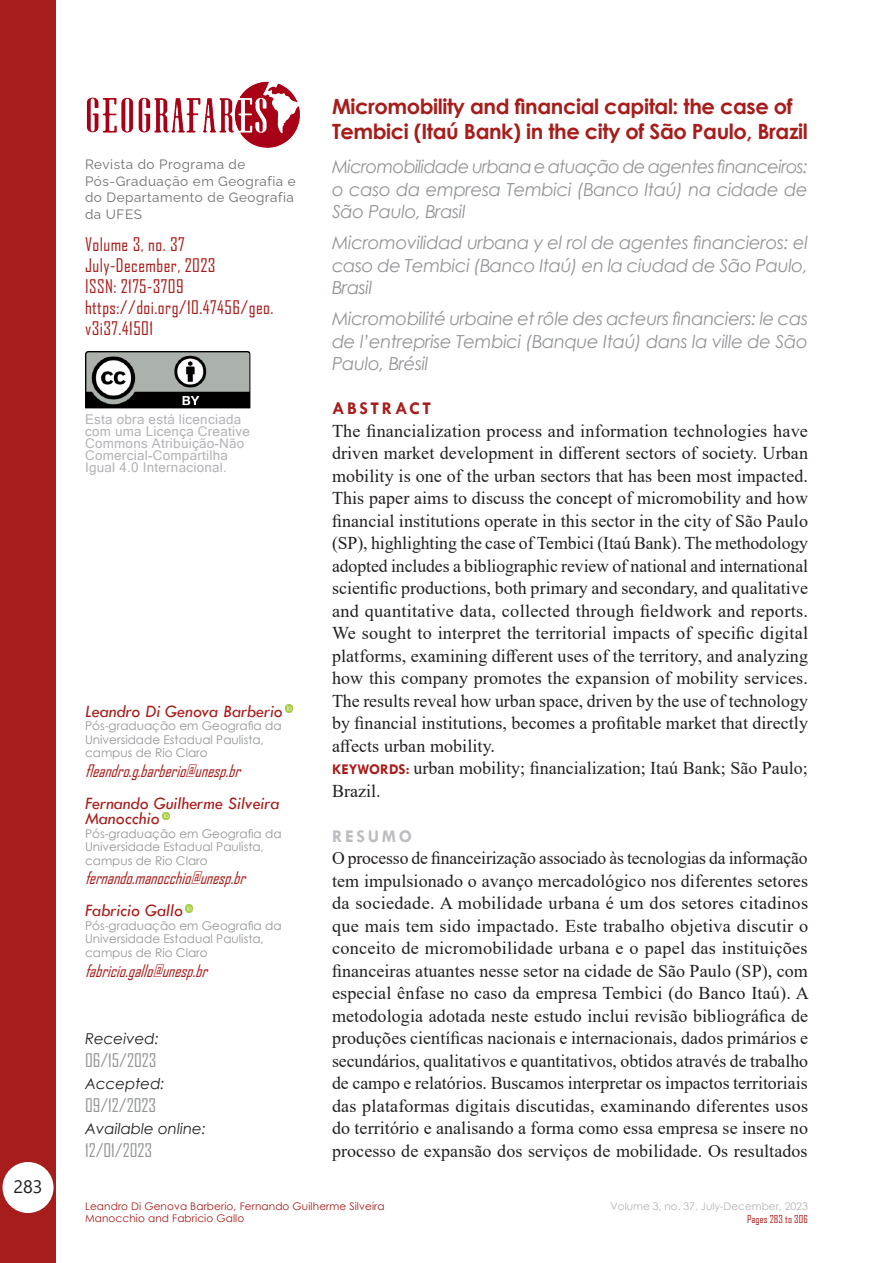
<style>
.page{position:relative;width:893px;height:1263px;background:#fff}
.page>*{position:absolute;margin:0;border:0;box-sizing:border-box;transform-origin:0 0}
.Geo_Título_Art_Vermelho{font:700 21px/25.2px "Century Gothic";letter-spacing:-.02em;color:#a71d1b}
.Geo_RESUMO_Texto{font:18px/22.5px "Times New Roman";letter-spacing:.005em;color:#231f20;text-align:justify}
.t1{font:italic 18px/22.5px "Century Gothic";letter-spacing:-.02em;color:#939598;text-align:justify}
.t2{font:18px/21px "Agency FB";letter-spacing:.025em;color:#a71d1b}
.t3{font:italic 18px/15px "Tw Cen";color:#a71d1b}
.Geo_RESUMO_Texto-2{font:18px "Agency FB";color:#939598}
.Geo_Título_RESUMO_Vermelho{font:700 18px "Tw Cen";letter-spacing:.15em;color:#a71d1b}
.Geo_Título_RESUMO_Vermelho-2{font:700 18px "Tw Cen";letter-spacing:.15em;color:#bcbdc0}
.t4{font:18px "Segoe UI";color:#231f20}
.t5{font:italic 16.5px "Agency FB";color:#a71d1b}
.Geo_RESUMO_Texto-3{font:italic 15px "Century Gothic";color:#231f20}
.t6{font:13.5px/12px "Microsoft Sans Serif";letter-spacing:.02em;color:#b2b3b7}
.t7{font:13.5px/16.5px "Raleway";letter-spacing:.04em;color:#6c6d70}
.t8{font:12px/13.5px "Century Gothic";color:#939598}
.t9{font:10.5px/12.6px "Century Gothic";letter-spacing:.01em;color:#a71d1b}
.t10{font:10.5px "Century Gothic";color:#b2b3b7}
.t11{font:10.5px "Agency FB";letter-spacing:.01em;color:#a71d1b}
.s1{font-family:"Tw Cen";font-weight:700;font-size:15px;color:#a71d1b}
</style>
<div class="page">
<div style="left:0;top:0;width:56px;height:1263px;background:#a71d1b"></div>
<div style="left:3px;top:1162px;width:51px;height:51px;background:#fff;border-radius:50%"></div>
<img style="left:86px;top:81px;width:214px;height:66px">
<img style="left:85px;top:351px;width:165px;height:58px">
<svg style="left:285px;top:705px;width:8px;height:7px"></svg>
<svg style="left:162px;top:812px;width:8px;height:8px"></svg>
<svg style="left:185px;top:904px;width:8px;height:8px"></svg>
<p class="t4" style="left:13px;top:1169px;width:31px">283</p>
<p class="t7" style="left:85px;top:155px;width:212px">Revista do Programa de<br>Pós-Graduação em Geografia e do Departamento de Geografia da UFES</p>
<p class="t2" style="left:85px;top:234px;width:132px">Volume 3, no. 37<br>July-December, 2023<br>ISSN: 2175-3709</p>
<p class="t2" style="left:85px;top:296px;width:190px">https://doi.org/10.47456/geo. v3i37.41501</p>
<p class="t6" style="left:85px;top:413px;width:166px">Esta obra está licenciada com uma Licença Creative<br>Commons Atribuição-Não<br>Comercial-Compartilha<br>Igual 4.0 Internacional.</p>
<p class="t3" style="left:85px;top:703px;width:199px">Leandro Di Genova Barberio</p>
<p class="t8" style="left:85px;top:719px;width:198px">Pós-graduação em Geografia da<br>Universidade Estadual Paulista, campus de Rio Claro</p>
<p class="t5" style="left:85px;top:761px;width:162px">fleandro.g.barberio@unesp.br</p>
<p class="t3" style="left:85px;top:796px;width:196px">Fernando Guilherme Silveira<br>Manocchio</p>
<p class="t8" style="left:85px;top:826px;width:198px">Pós-graduação em Geografia da<br>Universidade Estadual Paulista, campus de Rio Claro</p>
<p class="t5" style="left:85px;top:868px;width:167px">fernando.manocchio@unesp.br</p>
<p class="t3" style="left:85px;top:903px;width:100px">Fabricio Gallo</p>
<p class="t8" style="left:85px;top:918px;width:198px">Pós-graduação em Geografia da<br>Universidade Estadual Paulista, campus de Rio Claro</p>
<p class="t5" style="left:85px;top:960px;width:129px">fabricio.gallo@unesp.br</p>
<p class="Geo_RESUMO_Texto-3" style="left:85px;top:1028px;width:75px">Received:</p>
<p class="Geo_RESUMO_Texto-2" style="left:85px;top:1049px;width:73px">06/15/2023</p>
<p class="Geo_RESUMO_Texto-3" style="left:85px;top:1073px;width:81px">Accepted:</p>
<p class="Geo_RESUMO_Texto-2" style="left:85px;top:1094px;width:73px">09/12/2023</p>
<p class="Geo_RESUMO_Texto-3" style="left:85px;top:1118px;width:123px">Available online:</p>
<p class="Geo_RESUMO_Texto-2" style="left:85px;top:1139px;width:69px">12/01/2023</p>
<p class="Geo_Título_Art_Vermelho" style="left:332px;top:92px;width:477px">Micromobility and financial capital: the case of<br>Tembici (Itaú Bank) in the city of São Paulo, Brazil</p>
<p class="t1" style="left:332px;top:155px;width:477px">Micromobilidade urbana e atuação de agentes financeiros: o caso da empresa Tembici (Banco Itaú) na cidade de São Paulo, Brasil</p>
<p class="t1" style="left:332px;top:231px;width:477px">Micromovilidad urbana y el rol de agentes financieros: el caso de Tembici (Banco Itaú) en la ciudad de São Paulo, Brasil</p>
<p class="t1" style="left:332px;top:307px;width:477px">Micromobilité urbaine et rôle des acteurs financiers: le cas de l’entreprise Tembici (Banque Itaú) dans la ville de São Paulo, Brésil</p>
<p class="Geo_Título_RESUMO_Vermelho" style="left:332px;top:397px;width:101px">ABSTRACT</p>
<p class="Geo_RESUMO_Texto" style="left:332px;top:419px;width:478px">The financialization process and information technologies have driven market development in different sectors of society. Urban mobility is one of the urban sectors that has been most impacted.<br>This paper aims to discuss the concept of micromobility and how financial institutions operate in this sector in the city of São Paulo (SP), highlighting the case of Tembici (Itaú Bank). The methodology adopted includes a bibliographic review of national and international scientific productions, both primary and secondary, and qualitative and quantitative data, collected through fieldwork and reports.<br>We sought to interpret the territorial impacts of specific digital platforms, examining different uses of the territory, and analyzing how this company promotes the expansion of mobility services.<br>The results reveal how urban space, driven by the use of technology by financial institutions, becomes a profitable market that directly affects urban mobility.</p>
<p class="Geo_RESUMO_Texto" style="left:332px;top:756px;width:477px"><span class="s1">KEYWORDS:</span> urban mobility; financialization; Itaú Bank; São Paulo;<br>Brazil.</p>
<p class="Geo_Título_RESUMO_Vermelho-2" style="left:332px;top:825px;width:82px">RESUMO</p>
<p class="Geo_RESUMO_Texto" style="left:332px;top:846px;width:478px">O processo de financeirização associado às tecnologias da informação tem impulsionado o avanço mercadológico nos diferentes setores da sociedade. A mobilidade urbana é um dos setores citadinos que mais tem sido impactado. Este trabalho objetiva discutir o conceito de micromobilidade urbana e o papel das instituições financeiras atuantes nesse setor na cidade de São Paulo (SP), com especial ênfase no caso da empresa Tembici (do Banco Itaú). A metodologia adotada neste estudo inclui revisão bibliográfica de produções científicas nacionais e internacionais, dados primários e secundários, qualitativos e quantitativos, obtidos através de trabalho de campo e relatórios. Buscamos interpretar os impactos territoriais das plataformas digitais discutidas, examinando diferentes usos do território e analisando a forma como essa empresa se insere no processo de expansão dos serviços de mobilidade. Os resultados</p>
<p class="t9" style="left:85px;top:1199px;width:301px">Leandro Di Genova Barberio, Fernando Guilherme Silveira<br>Manocchio and Fabricio Gallo</p>
<p class="t10" style="left:610px;top:1198px;width:199px">Volume 3, no. 37, July-December, 2023</p>
<p class="t11" style="left:747px;top:1212px;width:62px">Pages 283 to 306</p>
</div>
